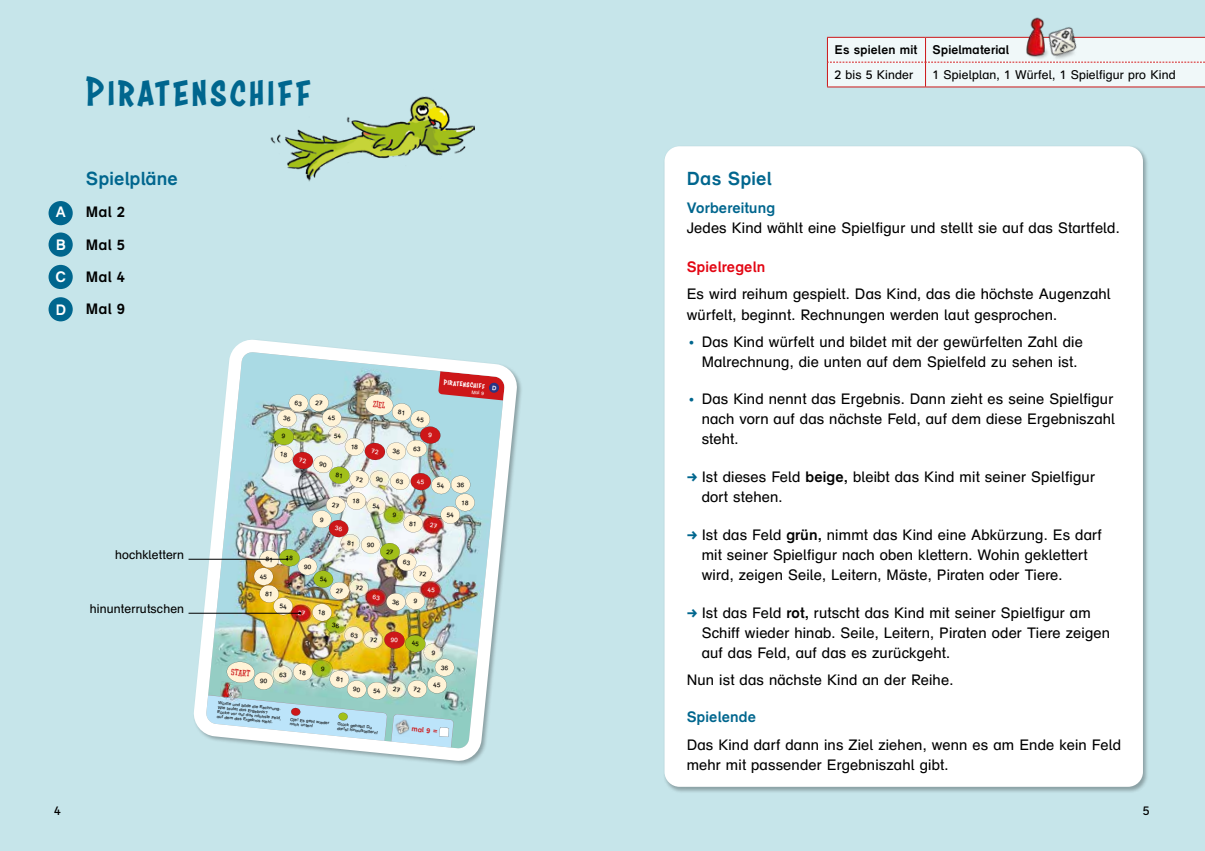
<style>
.page{position:relative;width:1205px;height:851px;background:#fff}
.page>*{position:absolute;margin:0;border:0;box-sizing:border-box;transform-origin:0 0}
.t1{font:43.75px "Astounder Squared BB";letter-spacing:.07em;color:#00668e}
.t2{font:700 18.75px "bs Druckschrift Gru 1";color:#00668e}
.t3{font:15px/20px "bs Druckschrift Gru 1";color:#000}
.t4{font:700 15px "bs Druckschrift Gru 1";color:#00668e}
.t5{font:700 15px/32.1px "bs Druckschrift Gru 1";color:#000;text-align:justify}
.t6{font:700 15px "bs Druckschrift Gru 1";color:#e30613}
.t7{font:700 15px/32.4px "bs Druckschrift Gru 1";color:#fff;text-align:justify}
.t8{font:12.5px "bs Druckschrift Gru 1";color:#000}
.t9{font:700 12.5px "bs Druckschrift Gru 1";color:#000}
.t10{font:8.5px "Astounder Squared BB";color:#fff}
.t11{font:condensed 7.88px "Winner";color:#cd1719}
.t12{font:700 7.25px "bs Druckschrift Gru 1";color:#cd1719}
.t13{font:5px "bs Druckschrift Gru 1";color:#fff}
.t14{font:4.38px/4.5px "bs Druckschrift Gru 1";color:#000}
.s1{color:#00668e}
.s2{font-weight:700}
</style>
<div class="page">
<div style="left:0;top:0;width:1205px;height:850px;background:#c6e5ea"></div>
<div style="left:663px;top:145px;width:486px;height:648px;background:#000;opacity:.3"></div>
<div style="left:664px;top:146px;width:479px;height:640px;background:#fff;border-radius:15px"></div>
<hr style="left:827px;top:87px;width:98px;height:1px;background:#cd1719">
<hr style="left:925px;top:87px;width:280px;height:1px;background:#cd1719">
<svg style="left:827px;top:37px;width:378px;height:50px;background:#eeeeef"></svg>
<svg style="left:188px;top:339px;width:334px;height:426px"></svg>
<img style="left:270px;top:96px;width:204px;height:86px">
<div style="left:49px;top:201px;width:24px;height:24px;background:#00668e;border-radius:50%"></div>
<div style="left:49px;top:232px;width:24px;height:25px;background:#00668e;border-radius:50%"></div>
<div style="left:49px;top:265px;width:24px;height:24px;background:#00668e;border-radius:50%"></div>
<div style="left:49px;top:297px;width:24px;height:24px;background:#00668e;border-radius:50%"></div>
<img style="left:1021px;top:17px;width:17px;height:41px">
<img style="left:1038px;top:17px;width:50px;height:50px">
<hr style="left:189px;top:559px;width:98px;height:1px;background:#000">
<hr style="left:189px;top:612px;width:111px;height:1px;background:#000">
<img style="left:206px;top:368px;width:299px;height:380px">
<h1 class="t1" style="left:86px;top:67px;width:226px">Piratenschiff</h1>
<p class="t9" style="left:834px;top:42px;width:176px">Es spielen mit Spielmaterial</p>
<p class="t8" style="left:834px;top:67px;width:80px">2 bis 5 Kinder</p>
<p class="t8" style="left:932px;top:67px;width:245px">1 Spielplan, 1 Würfel, 1 Spielfigur pro Kind</p>
<p class="t7" style="left:55px;top:196px;width:13px">A B C D</p>
<p class="t2" style="left:86px;top:168px;width:94px">Spielpläne</p>
<p class="t2" style="left:687px;top:168px;width:87px">Das Spiel</p>
<p class="t4" style="left:687px;top:198px;width:90px">Vorbereitung</p>
<p class="t3" style="left:687px;top:217px;width:435px">Jedes Kind wählt eine Spielfigur und stellt sie auf das Startfeld.</p>
<p class="t5" style="left:86px;top:196px;width:41px">Mal 2<br>Mal 5<br>Mal 4<br>Mal 9</p>
<p class="t6" style="left:687px;top:258px;width:80px">Spielregeln</p>
<p class="t3" style="left:687px;top:284px;width:426px">Es wird reihum gespielt. Das Kind, das die höchste Augenzahl würfelt, beginnt. Rechnungen werden laut gesprochen.</p>
<p class="t3" style="left:702px;top:331px;width:383px;text-indent:-15px"><span class="s1">•</span> Das Kind würfelt und bildet mit der gewürfelten Zahl die<br>Malrechnung, die unten auf dem Spielfeld zu sehen ist.</p>
<p class="t3" style="left:702px;top:389px;width:415px;text-align:justify;text-indent:-15px"><span class="s1">•</span> Das Kind nennt das Ergebnis. Dann zieht es seine Spielfigur nach vorn auf das nächste Feld, auf dem diese Ergebniszahl steht.</p>
<p class="t3" style="left:702px;top:467px;width:395px;text-indent:-15px"><span class="s1">→</span> Ist dieses Feld <span class="s2">beige,</span> bleibt das Kind mit seiner Spielfigur dort stehen.</p>
<p class="t3" style="left:702px;top:524px;width:402px;text-indent:-15px"><span class="s1">→</span> Ist das Feld <span class="s2">grün,</span> nimmt das Kind eine Abkürzung. Es darf mit seiner Spielfigur nach oben klettern. Wohin geklettert wird, zeigen Seile, Leitern, Mäste, Piraten oder Tiere.</p>
<p class="t3" style="left:702px;top:602px;width:410px;text-indent:-15px"><span class="s1">→</span> Ist das Feld <span class="s2">rot,</span> rutscht das Kind mit seiner Spielfigur am<br>Schiff wieder hinab. Seile, Leitern, Piraten oder Tiere zeigen auf das Feld, auf das es zurückgeht.</p>
<p class="t3" style="left:687px;top:669px;width:268px">Nun ist das nächste Kind an der Reihe.</p>
<p class="t4" style="left:687px;top:708px;width:71px">Spielende</p>
<p class="t3" style="left:687px;top:734px;width:436px">Das Kind darf dann ins Ziel ziehen, wenn es am Ende kein Feld mehr mit passender Ergebniszahl gibt.</p>
<p class="t10" style="left:444px;top:377px;width:43px;rotate:6deg">Piratenschiff</p>
<p class="t13" style="left:472px;top:389px;width:14px;rotate:6deg">Mal 9</p>
<p class="t11" style="left:373px;top:399px;width:14px;rotate:6deg">ZIEL</p>
<p class="t8" style="left:115px;top:547px;width:71px">hochklettern</p>
<p class="t8" style="left:90px;top:601px;width:96px">hinunterrutschen</p>
<p class="t11" style="left:232px;top:666px;width:21px;rotate:6deg">START</p>
<p class="t14" style="left:219px;top:700px;width:66px;rotate:6deg">Würfle und bilde die Rechnung.<br>Wie lautet das Ergebnis?<br>Rücke vor auf das nächste Feld, auf dem das Ergebnis steht.</p>
<p class="t14" style="left:291px;top:716px;width:41px;rotate:6deg">Oje! Es geht wieder nach unten!</p>
<p class="t14" style="left:338px;top:721px;width:42px;rotate:6deg">Glück gehabt! Du darfst hinaufklettern!</p>
<p class="t12" style="left:412px;top:724px;width:27px;rotate:6deg">mal 9 =</p>
<p class="t8" style="left:54px;top:803px;width:8px">4</p>
<p class="t8" style="left:1143px;top:803px;width:8px">5</p>
</div>
